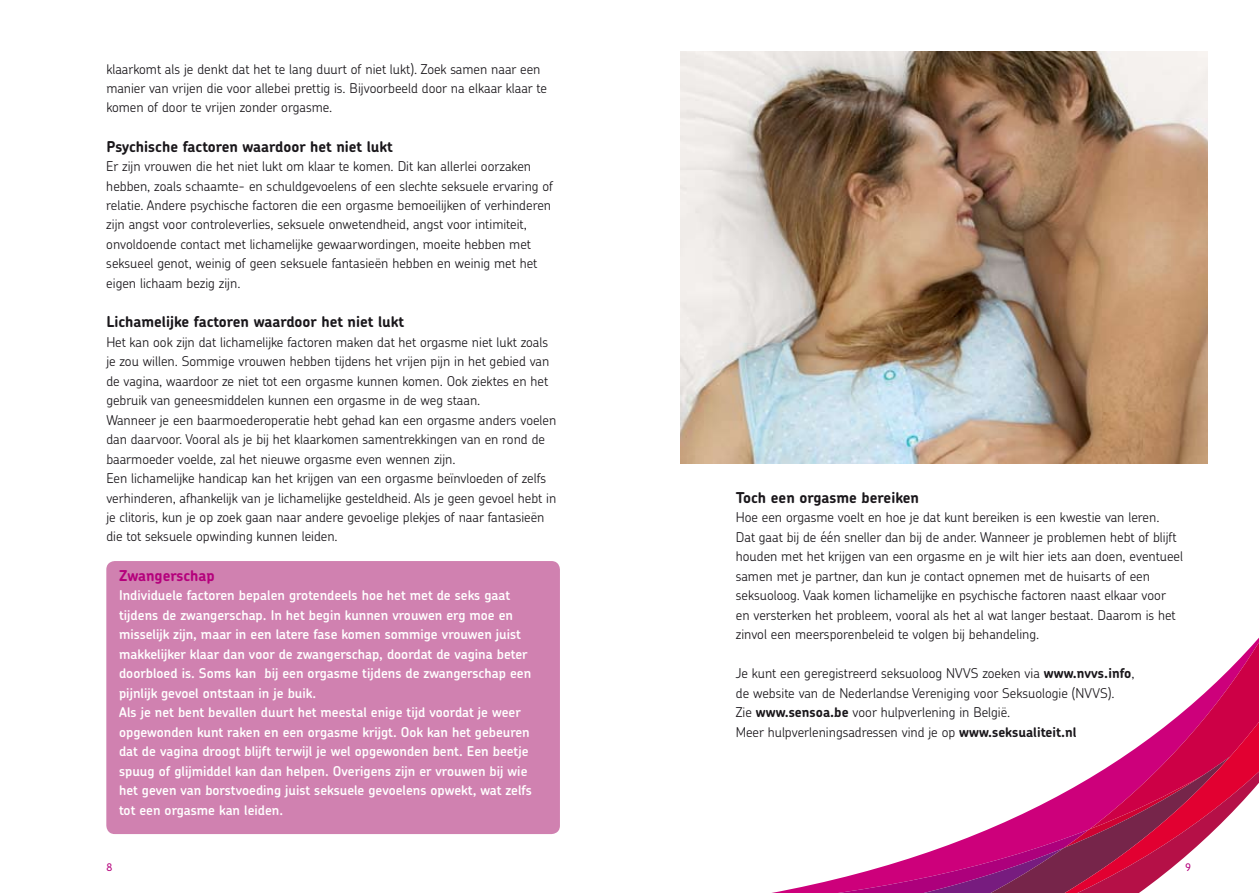
<style>
.page{position:relative;width:1259px;height:893px;background:#fff}
.page>*{position:absolute;margin:0;border:0;box-sizing:border-box;transform-origin:0 0}
.t1{font:700 15px "Chevin Std";color:#1a171b}
.t2{font:700 15px "Chevin Std";color:#b5007c}
.t3{font:300 13.5px/19.5px "Chevin Std";color:#1a171b}
.t4{font:600 13.5px/19.5px "Chevin Std";color:#fff}
.t5{font:500 10.5px "Chevin Std";color:#b5007c}
.s1{font-weight:700}
</style>
<div class="page">
<div style="left:106px;top:561px;width:454px;height:273px;background:#d081b0;border-radius:9px"></div>
<img style="left:680px;top:51px;width:528px;height:413px">
<svg style="left:1152px;top:637px;width:107px;height:99px"></svg>
<svg style="left:771px;top:736px;width:488px;height:157px"></svg>
<p class="t3" style="left:106px;top:58px;width:442px">klaarkomt als je denkt dat het te lang duurt of niet lukt). Zoek samen naar een manier van vrijen die voor allebei prettig is. Bijvoorbeeld door na elkaar klaar te komen of door te vrijen zonder orgasme.</p>
<p class="t1" style="left:106px;top:136px;width:288px">Psychische factoren waardoor het niet lukt</p>
<p class="t3" style="left:106px;top:156px;width:448px">Er zijn vrouwen die het niet lukt om klaar te komen. Dit kan allerlei oorzaken hebben, zoals schaamte- en schuldgevoelens of een slechte seksuele ervaring of relatie. Andere psychische factoren die een orgasme bemoeilijken of verhinderen zijn angst voor controleverlies, seksuele onwetendheid, angst voor intimiteit, onvoldoende contact met lichamelijke gewaarwordingen, moeite hebben met seksueel genot, weinig of geen seksuele fantasieën hebben en weinig met het eigen lichaam bezig zijn.</p>
<p class="t1" style="left:106px;top:312px;width:299px">Lichamelijke factoren waardoor het niet lukt</p>
<p class="t3" style="left:106px;top:331px;width:451px">Het kan ook zijn dat lichamelijke factoren maken dat het orgasme niet lukt zoals je zou willen. Sommige vrouwen hebben tijdens het vrijen pijn in het gebied van de vagina, waardoor ze niet tot een orgasme kunnen komen. Ook ziektes en het gebruik van geneesmiddelen kunnen een orgasme in de weg staan.<br>Wanneer je een baarmoederoperatie hebt gehad kan een orgasme anders voelen dan daarvoor. Vooral als je bij het klaarkomen samentrekkingen van en rond de baarmoeder voelde, zal het nieuwe orgasme even wennen zijn.<br>Een lichamelijke handicap kan het krijgen van een orgasme beïnvloeden of zelfs verhinderen, afhankelijk van je lichamelijke gesteldheid. Als je geen gevoel hebt in je clitoris, kun je op zoek gaan naar andere gevoelige plekjes of naar fantasieën die tot seksuele opwinding kunnen leiden.</p>
<p class="t2" style="left:119px;top:565px;width:97px">Zwangerschap</p>
<p class="t4" style="left:119px;top:585px;width:414px">Individuele factoren bepalen grotendeels hoe het met de seks gaat tijdens de zwangerschap. In het begin kunnen vrouwen erg moe en misselijk zijn, maar in een latere fase komen sommige vrouwen juist makkelijker klaar dan voor de zwangerschap, doordat de vagina beter doorbloed is. Soms kan bij een orgasme tijdens de zwangerschap een pijnlijk gevoel ontstaan in je buik.<br>Als je net bent bevallen duurt het meestal enige tijd voordat je weer opgewonden kunt raken en een orgasme krijgt. Ook kan het gebeuren dat de vagina droogt blijft terwijl je wel opgewonden bent. Een beetje spuug of glijmiddel kan dan helpen. Overigens zijn er vrouwen bij wie het geven van borstvoeding juist seksuele gevoelens opwekt, wat zelfs tot een orgasme kan leiden.</p>
<p class="t1" style="left:736px;top:487px;width:185px">Toch een orgasme bereiken</p>
<p class="t3" style="left:736px;top:507px;width:449px">Hoe een orgasme voelt en hoe je dat kunt bereiken is een kwestie van leren.<br>Dat gaat bij de één sneller dan bij de ander. Wanneer je problemen hebt of blijft houden met het krijgen van een orgasme en je wilt hier iets aan doen, eventueel samen met je partner, dan kun je contact opnemen met de huisarts of een seksuoloog. Vaak komen lichamelijke en psychische factoren naast elkaar voor en versterken het probleem, vooral als het al wat langer bestaat. Daarom is het zinvol een meersporenbeleid te volgen bij behandeling.</p>
<p class="t3" style="left:736px;top:663px;width:400px">Je kunt een geregistreerd seksuoloog NVVS zoeken via <span class="s1">www.nvvs.info</span>, de website van de Nederlandse Vereniging voor Seksuologie (NVVS).<br>Zie <span class="s1">www.sensoa.be</span> voor hulpverlening in België.<br>Meer hulpverleningsadressen vind je op <span class="s1">www.seksualiteit.nl</span></p>
<p class="t5" style="left:106px;top:861px;width:7px">8</p>
<p class="t5" style="left:1185px;top:861px;width:7px">9</p>
</div>
